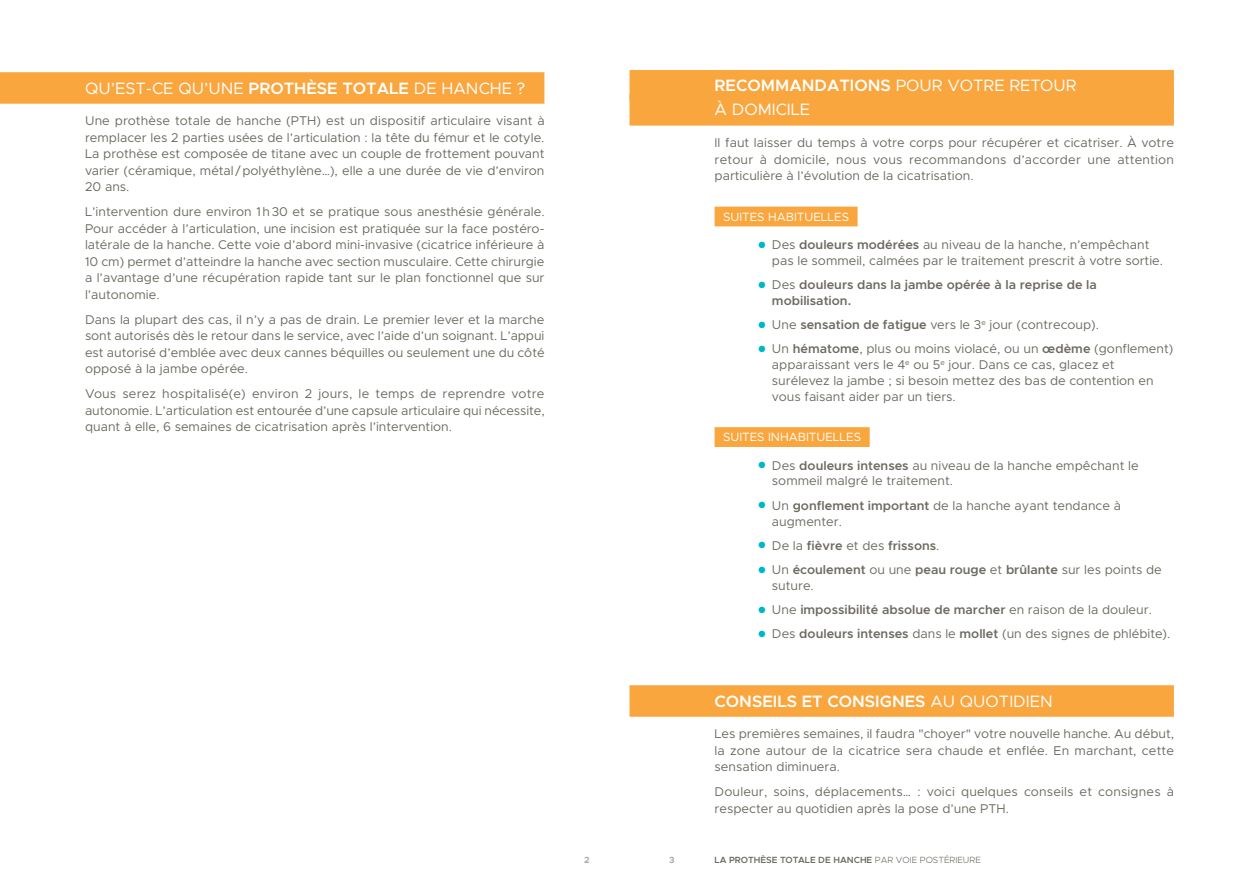
<style>
.page{position:relative;width:1259px;height:893px;background:#fff}
.page>*{position:absolute;margin:0;border:0;box-sizing:border-box;transform-origin:0 0}
.t1{font:16.5px/24px "Metropolis";color:#fff}
.t2{font:600 16.5px "Metropolis";color:#fff}
.t3{font:12.75px/16.5px "Metropolis";color:#6d6a61;text-align:justify}
.t4{font:600 12.75px/15.8px "Metropolis";color:#6d6a61}
.t5{font:12px "Metropolis";color:#fff}
.t6{font:600 9px "Metropolis";color:#6d6a61}
.t7{font:700 9px "Metropolis";color:#aeaca5}
.s1{font-weight:600}
.s2{color:#00b7c5}
.s3{font-weight:400}
.s4{font-weight:300}
</style>
<div class="page">
<div style="left:0;top:72px;width:544px;height:32px;background:#faa63f"></div>
<div style="left:629px;top:70px;width:545px;height:31px;background:#faa63f"></div>
<div style="left:629px;top:94px;width:545px;height:32px;background:#faa63f"></div>
<div style="left:714px;top:207px;width:143px;height:19px;background:#faa63f"></div>
<div style="left:714px;top:427px;width:155px;height:20px;background:#faa63f"></div>
<div style="left:629px;top:685px;width:545px;height:32px;background:#faa63f"></div>
<p class="t1" style="left:85px;top:76px;width:442px">QU’EST-CE QU’UNE <span class="s1">PROTHÈSE TOTALE</span> DE HANCHE ?</p>
<p class="t3" style="left:85px;top:113px;width:461px">Une prothèse totale de hanche (PTH) est un dispositif articulaire visant à remplacer les 2 parties usées de l’articulation : la tête du fémur et le cotyle.<br>La prothèse est composée de titane avec un couple de frottement pouvant varier (céramique, métal /polyéthylène…), elle a une durée de vie d’environ 20 ans.</p>
<p class="t3" style="left:85px;top:204px;width:461px">L’intervention dure environ 1h30 et se pratique sous anesthésie générale.<br>Pour accéder à l’articulation, une incision est pratiquée sur la face postéro&shy;latérale de la hanche. Cette voie d’abord mini-invasive (cicatrice inférieure à 10 cm) permet d’atteindre la hanche avec section musculaire. Cette chirurgie a l’avantage d’une récupération rapide tant sur le plan fonctionnel que sur l’autonomie.</p>
<p class="t3" style="left:85px;top:311px;width:461px">Dans la plupart des cas, il n’y a pas de drain. Le premier lever et la marche sont autorisés dès le retour dans le service, avec l’aide d’un soignant. L’appui est autorisé d’emblée avec deux cannes béquilles ou seulement une du côté opposé à la jambe opérée.</p>
<p class="t3" style="left:85px;top:386px;width:461px">Vous serez hospitalisé(e) environ 2 jours, le temps de reprendre votre autonomie. L’articulation est entourée d’une capsule articulaire qui nécessite, quant à elle, 6 semaines de cicatrisation après l’intervention.</p>
<p class="t1" style="left:714px;top:74px;width:363px"><span class="s1">RECOMMANDATIONS</span> POUR VOTRE RETOUR<br>À DOMICILE</p>
<p class="t3" style="left:714px;top:135px;width:461px">Il faut laisser du temps à votre corps pour récupérer et cicatriser. À votre retour à domicile, nous vous recommandons d’accorder une attention particulière à l’évolution de la cicatrisation.</p>
<p class="t5" style="left:723px;top:209px;width:127px">SUITES HABITUELLES</p>
<p class="t3" style="left:772px;top:237px;width:392px;line-height:15.8px;text-indent:-14px"><span class="s2">●</span> Des <span class="s1">douleurs modérées</span> au niveau de la hanche, n’empêchant pas le sommeil, calmées par le traitement prescrit à votre sortie.</p>
<p class="t4" style="left:772px;top:277px;width:326px;text-indent:-14px"><span class="s2">●</span> <span class="s3">Des</span> douleurs dans la jambe opérée à la reprise de la mobilisation.</p>
<p class="t3" style="left:758px;top:317px;width:342px"><span class="s2">●</span> Une <span class="s1">sensation de fatigue</span> vers le 3<sup>e</sup> jour (contrecoup).</p>
<p class="t3" style="left:772px;top:341px;width:403px;line-height:15.8px;text-align:left;text-indent:-14px"><span class="s2">●</span> Un <span class="s1">hématome</span>, plus ou moins violacé, ou un <span class="s1">œdème</span> (gonflement) apparaissant vers le 4<sup>e</sup> ou 5<sup>e</sup> jour. Dans ce cas, glacez et surélevez la jambe ; si besoin mettez des bas de contention en vous faisant aider par un tiers.</p>
<p class="t5" style="left:723px;top:430px;width:140px">SUITES INHABITUELLES</p>
<p class="t3" style="left:772px;top:457px;width:368px;line-height:15.8px;text-indent:-14px"><span class="s2">●</span> Des <span class="s1">douleurs intenses</span> au niveau de la hanche empêchant le sommeil malgré le traitement.</p>
<p class="t3" style="left:772px;top:497px;width:350px;line-height:15.8px;text-indent:-14px"><span class="s2">●</span> Un <span class="s1">gonflement important</span> de la hanche ayant tendance à augmenter.</p>
<p class="t4" style="left:758px;top:537px;width:182px"><span class="s2">●</span> <span class="s3">De la</span> fièvre <span class="s3">et des</span> frissons<span class="s3">.</span></p>
<p class="t3" style="left:772px;top:562px;width:391px;line-height:15.8px;text-indent:-14px"><span class="s2">●</span> Un <span class="s1">écoulement</span> ou une <span class="s1">peau rouge</span> et <span class="s1">brûlante</span> sur les points de suture.</p>
<p class="t4" style="left:758px;top:602px;width:395px"><span class="s2">●</span> <span class="s3">Une</span> impossibilité absolue de marcher <span class="s3">en raison de la douleur.</span></p>
<p class="t3" style="left:758px;top:626px;width:413px"><span class="s2">●</span> Des <span class="s1">douleurs intenses</span> dans le <span class="s1">mollet</span> (un des signes de phlébite).</p>
<p class="t2" style="left:714px;top:690px;width:340px">CONSEILS ET CONSIGNES <span class="s3">AU QUOTIDIEN</span></p>
<p class="t3" style="left:714px;top:726px;width:461px">Les premières semaines, il faudra "choyer" votre nouvelle hanche. Au début, la zone autour de la cicatrice sera chaude et enflée. En marchant, cette sensation diminuera.</p>
<p class="t3" style="left:714px;top:784px;width:461px">Douleur, soins, déplacements… : voici quelques conseils et consignes à respecter au quotidien après la pose d’une PTH.</p>
<p class="t7" style="left:584px;top:854px;width:7px">2</p>
<p class="t7" style="left:669px;top:854px;width:7px">3</p>
<p class="t6" style="left:714px;top:854px;width:268px">LA PROTHÈSE TOTALE DE HANCHE <span class="s4">PAR VOIE POSTÉRIEURE</span></p>
</div>
